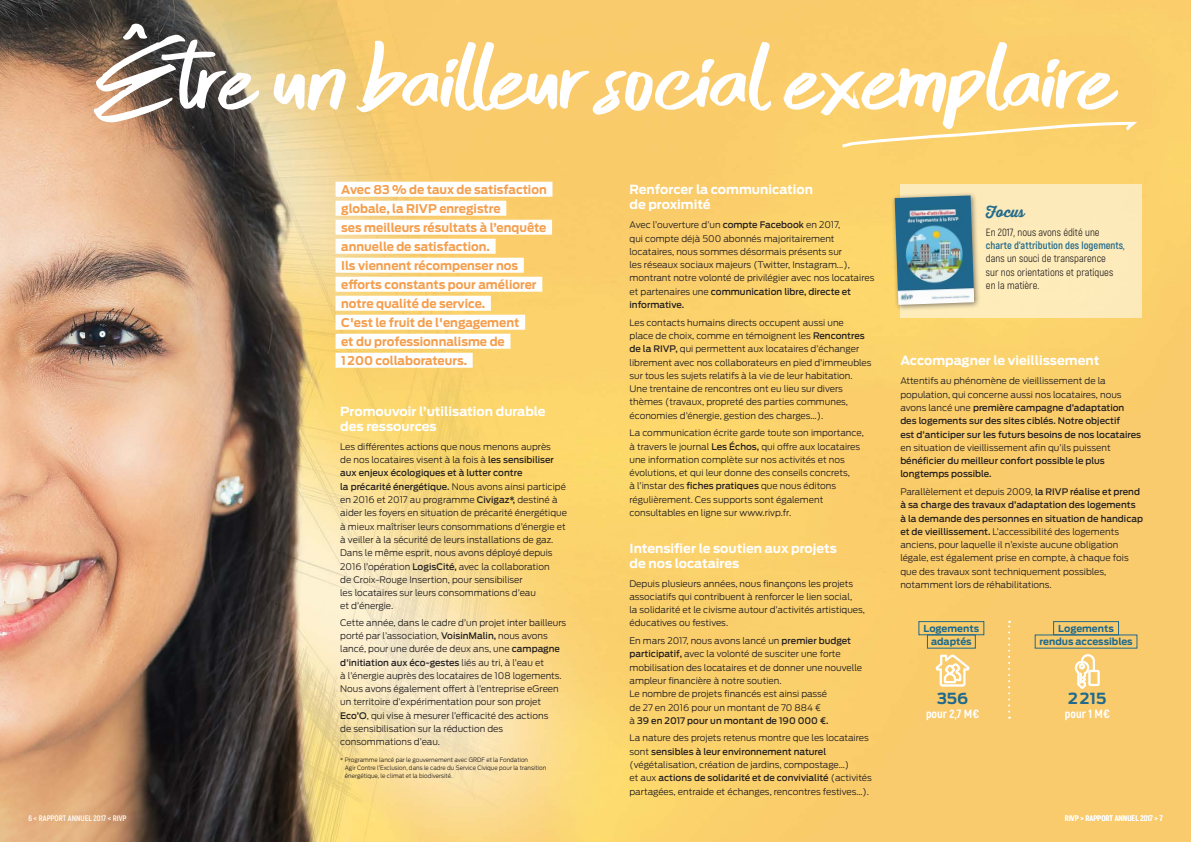
<style>
.page{position:relative;width:1191px;height:842px;background:#fff}
.page>*{position:absolute;margin:0;border:0;box-sizing:border-box;transform-origin:0 0}
.t1{font:85px "Skytreeone";color:#fff;scale:1.1 1}
.t2{font:80px "Befolk";color:#fff}
.t3{font:700 15.2px "Antenna";color:#1f6a8d}
.t4{font:14px "Thirsty Rough Bol";color:#1f6a8d}
.t5{font:700 12.5px/15px "Antenna";color:#fff}
.t6{font:700 12px "Antenna";color:#f49e4c}
.t7{font:800 12px "Akrobat";color:#fff}
.t8{font:10.5px/13.3px "Akrobat";color:#231f20}
.t9{font:700 9.5px "Antenna";color:#1f6a8d}
.t10{font:300 9px/13.3px "Antenna";color:#231f20}
.t11{font:500 9px/13.3px "Antenna";color:#231f20}
.t12{font:700 8px "Akrobat";color:#fff}
.t13{font:300 6px/8px "Antenna";color:#231f20;scale:.95 1}
.s1{font-weight:500}
.s2{font-weight:700;color:#1f6a8d}
.s3{font-weight:300}
</style>
<div class="page">
<img style="left:0;top:0;width:1191px;height:842px">
<div style="left:335px;top:182px;width:217px;height:15px;background:#fff"></div>
<div style="left:335px;top:201px;width:171px;height:15px;background:#fff"></div>
<div style="left:335px;top:220px;width:217px;height:15px;background:#fff"></div>
<div style="left:335px;top:239px;width:160px;height:15px;background:#fff"></div>
<div style="left:335px;top:258px;width:189px;height:15px;background:#fff"></div>
<div style="left:335px;top:277px;width:207px;height:15px;background:#fff"></div>
<div style="left:335px;top:296px;width:156px;height:15px;background:#fff"></div>
<div style="left:335px;top:315px;width:190px;height:15px;background:#fff"></div>
<div style="left:335px;top:334px;width:175px;height:15px;background:#fff"></div>
<div style="left:335px;top:353px;width:138px;height:15px;background:#fff"></div>
<svg style="left:839px;top:120px;width:302px;height:30px;background:#fad579"></svg>
<div style="left:1053px;top:621px;width:65px;height:14px;border:1px solid #1f6a8d"></div>
<svg style="left:1075px;top:654px;width:24px;height:34px"></svg>
<div style="left:918px;top:621px;width:66px;height:14px;border:1px solid #1f6a8d"></div>
<svg style="left:936px;top:655px;width:33px;height:31px"></svg>
<svg style="left:1008px;top:621px;width:2px;height:98px"></svg>
<div style="left:900px;top:184px;width:241px;height:133px;background:#fdebba"></div>
<div style="left:890px;top:191px;width:90px;height:120px;background:#231f20;opacity:.55"></div>
<img style="left:894px;top:195px;width:80px;height:110px">
<svg style="left:82px;top:12px;width:115px;height:131px;background:#715a4a"></svg>
<p class="t2" style="left:111px;top:0;width:32px">^</p>
<p class="t1" style="left:177px;top:38px;width:852px">tre un bailleur social exemplaire</p>
<p class="t12" style="left:28px;top:813px;width:100px">6 &lt; RAPPORT ANNUEL 2017 &lt; RIVP</p>
<p class="t6" style="left:341px;top:182px;width:207px">Avec 83 % de taux de satisfaction</p>
<p class="t6" style="left:341px;top:201px;width:161px">globale, la RIVP enregistre</p>
<p class="t6" style="left:341px;top:220px;width:207px">ses meilleurs résultats à l’enquête</p>
<p class="t6" style="left:341px;top:239px;width:150px">annuelle de satisfaction.</p>
<p class="t6" style="left:341px;top:258px;width:178px">Ils viennent récompenser nos</p>
<p class="t6" style="left:341px;top:277px;width:197px">efforts constants pour améliorer</p>
<p class="t6" style="left:341px;top:296px;width:146px">notre qualité de service.</p>
<p class="t6" style="left:341px;top:315px;width:180px">C'est le fruit de l'engagement</p>
<p class="t6" style="left:341px;top:334px;width:165px">et du professionnalisme de</p>
<p class="t6" style="left:341px;top:353px;width:127px">1200 collaborateurs.</p>
<p class="t5" style="left:340px;top:404px;width:207px">Promouvoir l’utilisation durable des ressources</p>
<p class="t10" style="left:340px;top:440px;width:228px">Les différentes actions que nous menons auprès<br>de nos locataires visent à la fois à <span class="s1">les sensibiliser aux enjeux écologiques et à lutter contre<br>la précarité énergétique.</span> Nous avons ainsi participé en 2016 et 2017 au programme <span class="s1">Civigaz*,</span> destiné à aider les foyers en situation de précarité énergétique à mieux maîtriser leurs consommations d’énergie et à veiller à la sécurité de leurs installations de gaz.</p>
<p class="t10" style="left:340px;top:546px;width:214px">Dans le même esprit, nous avons déployé depuis 2016 l’opération <span class="s1">LogisCité,</span> avec la collaboration de Croix-Rouge Insertion, pour sensibiliser<br>les locataires sur leurs consommations d’eau<br>et d’énergie.</p>
<p class="t10" style="left:340px;top:616px;width:227px">Cette année, dans le cadre d’un projet inter bailleurs porté par l’association, <span class="s1">VoisinMalin,</span> nous avons lancé, pour une durée de deux ans, une <span class="s1">campagne d’initiation aux éco-gestes</span> liés au tri, à l’eau et<br>à l’énergie auprès des locataires de 108 logements.<br>Nous avons également offert à l’entreprise eGreen un territoire d’expérimentation pour son projet <span class="s1">Eco’O</span>, qui vise à mesurer l’efficacité des actions<br>de sensibilisation sur la réduction des consommations d’eau.</p>
<p class="t13" style="left:345px;top:756px;width:213px;text-indent:-5px">* Programme lancé par le gouvernement avec GRDF et la Fondation<br>Agir Contre l’Exclusion, dans le cadre du Service Civique pour la transition énergétique, le climat et la biodiversité.</p>
<p class="t5" style="left:629px;top:182px;width:185px">Renforcer la communication de proximité</p>
<p class="t10" style="left:629px;top:218px;width:246px">Avec l’ouverture d’un <span class="s1">compte Facebook</span> en 2017,<br>qui compte déjà 500 abonnés majoritairement locataires, nous sommes désormais présents sur<br>les réseaux sociaux majeurs (Twitter, Instagram...), montrant notre volonté de privilégier avec nos locataires et partenaires une <span class="s1">communication libre, directe et informative.</span></p>
<p class="t10" style="left:629px;top:316px;width:243px">Les contacts humains directs occupent aussi une<br>place de choix, comme en témoignent les <span class="s1">Rencontres de la RIVP,</span> qui permettent aux locataires d’échanger librement avec nos collaborateurs en pied d’immeubles sur tous les sujets relatifs à la vie de leur habitation.<br>Une trentaine de rencontres ont eu lieu sur divers thèmes (travaux, propreté des parties communes, économies d’énergie, gestion des charges…).</p>
<p class="t10" style="left:629px;top:426px;width:236px">La communication écrite garde toute son importance, à travers le journal <span class="s1">Les Échos,</span> qui offre aux locataires une information complète sur nos activités et nos évolutions, et qui leur donne des conseils concrets,<br>à l’instar des <span class="s1">fiches pratiques</span> que nous éditons régulièrement. Ces supports sont également consultables en ligne sur www.rivp.fr.</p>
<p class="t5" style="left:629px;top:541px;width:209px">Intensifier le soutien aux projets de nos locataires</p>
<p class="t10" style="left:629px;top:577px;width:237px">Depuis plusieurs années, nous finançons les projets associatifs qui contribuent à renforcer le lien social,<br>la solidarité et le civisme autour d’activités artistiques, éducatives ou festives.</p>
<p class="t10" style="left:629px;top:634px;width:234px">En mars 2017, nous avons lancé un <span class="s1">premier budget participatif,</span> avec la volonté de susciter une forte mobilisation des locataires et de donner une nouvelle ampleur financière à notre soutien.<br>Le nombre de projets financés est ainsi passé<br>de 27 en 2016 pour un montant de 70 884 €<br>à <span class="s1">39 en 2017 pour un montant de 190 000 €.</span></p>
<p class="t10" style="left:629px;top:731px;width:244px">La nature des projets retenus montre que les locataires sont <span class="s1">sensibles à leur environnement naturel </span>(végétalisation, création de jardins, compostage…)<br>et aux <span class="s1">actions de solidarité et de convivialité</span> (activités partagées, entraide et échanges, rencontres festives…).</p>
<p class="t4" style="left:986px;top:201px;width:40px">Focus</p>
<p class="t8" style="left:986px;top:225px;width:140px">En 2017, nous avons édité une <span class="s2">charte d’attribution des logements</span>, dans un souci de transparence<br>sur nos orientations et pratiques en la matière.</p>
<p class="t5" style="left:900px;top:353px;width:200px">Accompagner le vieillissement</p>
<p class="t11" style="left:900px;top:374px;width:242px"><span class="s3">Attentifs au phénomène de vieillissement de la population, qui concerne aussi nos locataires, nous avons lancé une</span> première campagne d’adaptation des logements sur des sites ciblés. Notre objectif<br>est d’anticiper sur les futurs besoins de nos locataires <span class="s3">en situation de vieillissement afin qu’ils puissent </span>bénéficier du meilleur confort possible le plus longtemps possible.</p>
<p class="t10" style="left:900px;top:485px;width:244px">Parallèlement et depuis 2009, <span class="s1">la RIVP réalise et prend à sa charge des travaux d’adaptation des logements à la demande des personnes en situation de handicap et de vieillissement.</span> L’accessibilité des logements anciens, pour laquelle il n’existe aucune obligation légale, est également prise en compte, à chaque fois que des travaux sont techniquement possibles, notamment lors de réhabilitations.</p>
<p class="t9" style="left:923px;top:623px;width:57px">Logements</p>
<p class="t9" style="left:931px;top:636px;width:42px">adaptés</p>
<p class="t3" style="left:937px;top:689px;width:33px">356</p>
<p class="t7" style="left:926px;top:707px;width:55px">pour 2,7 M€</p>
<p class="t9" style="left:1058px;top:623px;width:57px">Logements</p>
<p class="t9" style="left:1039px;top:636px;width:95px">rendus accessibles</p>
<p class="t3" style="left:1068px;top:689px;width:40px">2215</p>
<p class="t7" style="left:1064px;top:706px;width:46px">pour 1 M€</p>
<p class="t12" style="left:1065px;top:813px;width:99px">RIVP &gt; RAPPORT ANNUEL 2017 &gt; 7</p>
</div>
